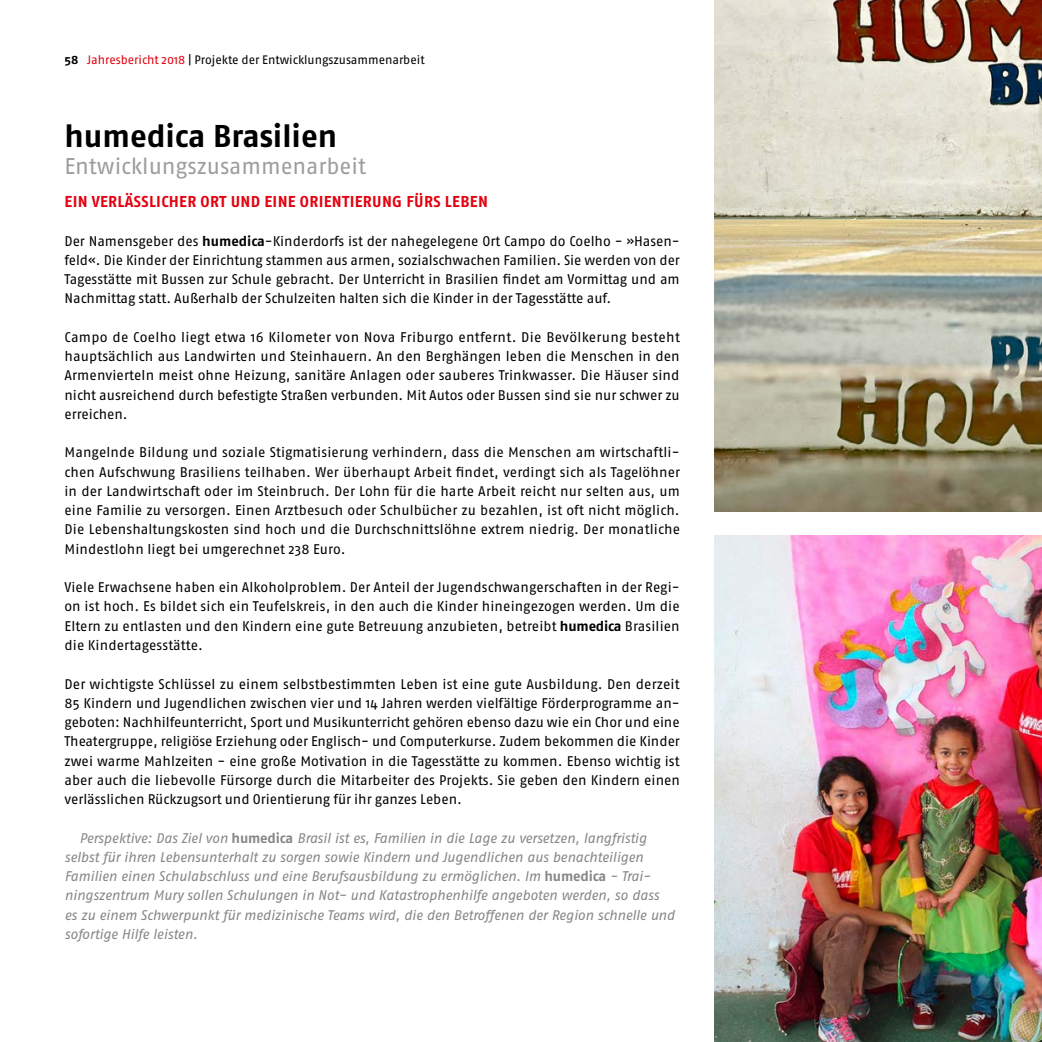
<style>
.page{position:relative;width:1042px;height:1042px;background:#fff}
.page>*{position:absolute;margin:0;border:0;box-sizing:border-box;transform-origin:0 0}
.t1{font:700 31.5px "Fago OT";color:#000}
.t2{font:22.75px "Fago OT";color:#9c9d9d}
.t3{font:700 15.75px "Fago OT";letter-spacing:.02em;color:#e3000f}
.t4{font:14px/19.2px "Fago OT";color:#000;text-align:justify}
.t5{font:italic 14px/19.2px "Fago OT";letter-spacing:-.015em;color:#878786}
.t6{font:12.25px "Fago OT";color:#000}
.s1{font-weight:700}
.s2{color:#e3000f}
.s3{font-weight:700;font-style:normal}
</style>
<div class="page">
<img style="left:714px;top:536px;width:328px;height:506px">
<img style="left:714px;top:0;width:328px;height:511px">
<p class="t6" style="left:64px;top:52px;width:362px"><span class="s1">58</span> <span class="s2">Jahresbericht 2018</span> | Projekte der Entwicklungszusammenarbeit</p>
<h1 class="t1" style="left:64px;top:117px;width:274px">humedica Brasilien</h1>
<h2 class="t2" style="left:64px;top:152px;width:303px">Entwicklungszusammenarbeit</h2>
<p class="t3" style="left:65px;top:192px;width:425px">EIN VERLÄSSLICHER ORT UND EINE ORIENTIERUNG FÜRS LEBEN</p>
<p class="t4" style="left:64px;top:231px;width:617px">Der Namensgeber des <span class="s1">humedica</span>-Kinderdorfs ist der nahegelegene Ort Campo do Coelho - »Hasen&shy;feld«. Die Kinder der Einrichtung stammen aus armen, sozialschwachen Familien. Sie werden von der Tagesstätte mit Bussen zur Schule gebracht. Der Unterricht in Brasilien findet am Vormittag und am Nachmittag statt. Außerhalb der Schulzeiten halten sich die Kinder in der Tagesstätte auf.</p>
<p class="t4" style="left:64px;top:327px;width:617px">Campo de Coelho liegt etwa 16 Kilometer von Nova Friburgo entfernt. Die Bevölkerung besteht hauptsächlich aus Landwirten und Steinhauern. An den Berghängen leben die Menschen in den Armenvierteln meist ohne Heizung, sanitäre Anlagen oder sauberes Trinkwasser. Die Häuser sind nicht ausreichend durch befestigte Straßen verbunden. Mit Autos oder Bussen sind sie nur schwer zu erreichen.</p>
<p class="t4" style="left:64px;top:443px;width:617px">Mangelnde Bildung und soziale Stigmatisierung verhindern, dass die Menschen am wirtschaftli&shy;chen Aufschwung Brasiliens teilhaben. Wer überhaupt Arbeit findet, verdingt sich als Tagelöhner in der Landwirtschaft oder im Steinbruch. Der Lohn für die harte Arbeit reicht nur selten aus, um eine Familie zu versorgen. Einen Arztbesuch oder Schulbücher zu bezahlen, ist oft nicht möglich.<br>Die Lebenshaltungskosten sind hoch und die Durchschnittslöhne extrem niedrig. Der monatliche Mindestlohn liegt bei umgerechnet 238 Euro.</p>
<p class="t4" style="left:64px;top:578px;width:617px">Viele Erwachsene haben ein Alkoholproblem. Der Anteil der Jugendschwangerschaften in der Regi&shy;on ist hoch. Es bildet sich ein Teufelskreis, in den auch die Kinder hineingezogen werden. Um die Eltern zu entlasten und den Kindern eine gute Betreuung anzubieten, betreibt <span class="s1">humedica</span> Brasilien die Kindertagesstätte.</p>
<p class="t4" style="left:64px;top:674px;width:617px">Der wichtigste Schlüssel zu einem selbstbestimmten Leben ist eine gute Ausbildung. Den derzeit 85 Kindern und Jugendlichen zwischen vier und 14 Jahren werden vielfältige Förderprogramme an&shy;geboten: Nachhilfeunterricht, Sport und Musikunterricht gehören ebenso dazu wie ein Chor und eine Theatergruppe, religiöse Erziehung oder Englisch- und Computerkurse. Zudem bekommen die Kinder zwei warme Mahlzeiten - eine große Motivation in die Tagesstätte zu kommen. Ebenso wichtig ist aber auch die liebevolle Fürsorge durch die Mitarbeiter des Projekts. Sie geben den Kindern einen verlässlichen Rückzugsort und Orientierung für ihr ganzes Leben.</p>
<p class="t5" style="left:64px;top:828px;width:612px;text-indent:15px">Perspektive: Das Ziel von <span class="s3">humedica</span> Brasil ist es, Familien in die Lage zu versetzen, langfristig selbst für ihren Lebensunterhalt zu sorgen sowie Kindern und Jugendlichen aus benachteiligen Familien einen Schulabschluss und eine Berufsausbildung zu ermöglichen. Im <span class="s3">humedica</span> - Trai&shy;ningszentrum Mury sollen Schulungen in Not- und Katastrophenhilfe angeboten werden, so dass es zu einem Schwerpunkt für medizinische Teams wird, die den Betroffenen der Region schnelle und sofortige Hilfe leisten.</p>
</div>
